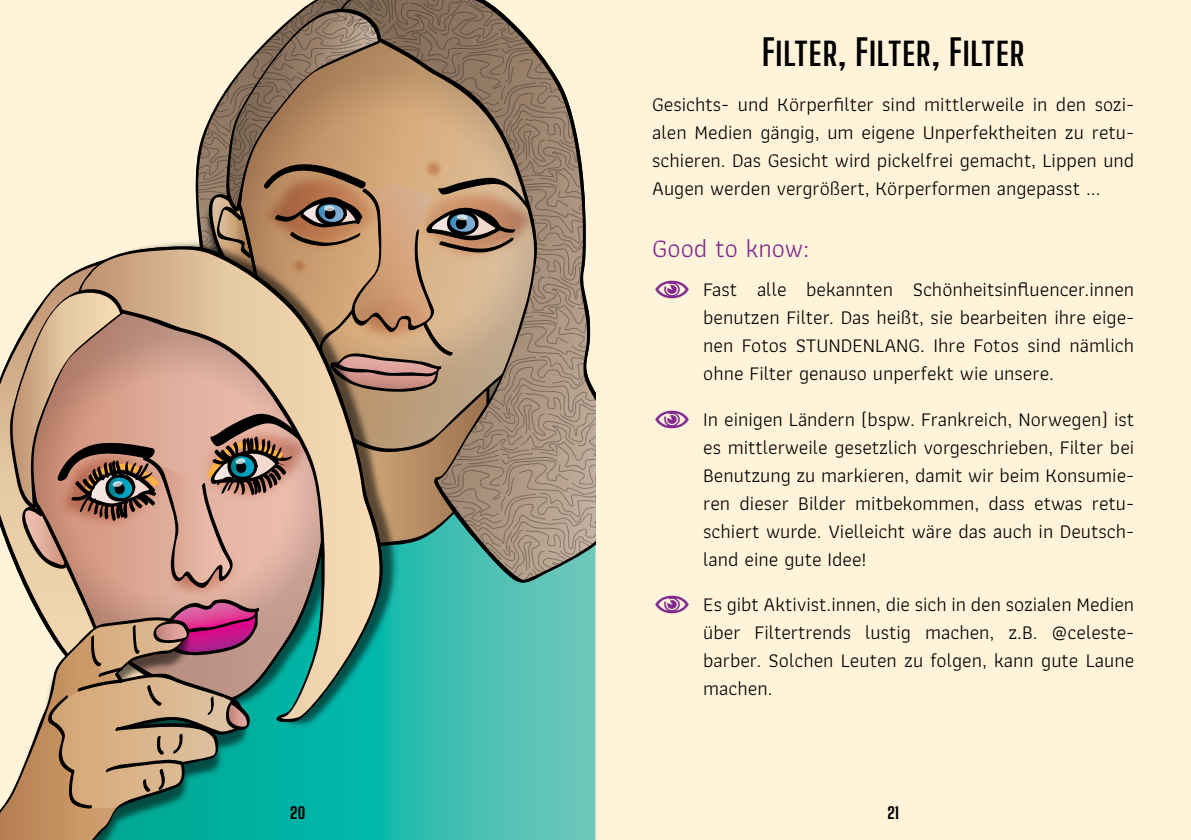
<style>
.page{position:relative;width:1191px;height:840px;background:#fff}
.page>*{position:absolute;margin:0;border:0;box-sizing:border-box;transform-origin:0 0}
.Head{font:700 36px "Big Shoulders Display";letter-spacing:.02em;color:#000}
.body{font:26px "Athiti";color:#812990}
.body-2{font:20px/28px "Athiti";color:#000;text-align:justify}
.t1{font:800 16px "Big Shoulders Display";color:#000}
</style>
<div class="page">
<div style="left:595px;top:0;width:596px;height:839px;background:#fff4d9"></div>
<svg style="left:260px;top:587px;width:335px;height:252px;background:#39bdb0"></svg>
<svg style="left:340px;top:0;width:255px;height:581px;background:#b0a18e"></svg>
<svg style="left:0;top:256px;width:71px;height:342px;background:#e3d0b1"></svg>
<svg style="left:71px;top:590px;width:312px;height:132px;background:#52a490"></svg>
<img style="left:107px;top:590px;width:194px;height:67px">
<svg style="left:8px;top:8px;width:525px;height:582px;background:#bda288"></svg>
<svg style="left:0;top:598px;width:260px;height:241px;background:#9e9982"></svg>
<p class="Head" style="left:762px;top:27px;width:264px">Filter, Filter, Filter</p>
<p class="body-2" style="left:652px;top:90px;width:483px">Gesichts- und Körperfilter sind mittlerweile in den sozi&shy;alen Medien gängig, um eigene Unperfektheiten zu retu&shy;schieren. Das Gesicht wird pickelfrei gemacht, Lippen und Augen werden vergrößert, Körperformen angepasst ...</p>
<p class="body" style="left:652px;top:229px;width:159px">Good to know:</p>
<p class="body-2" style="left:703px;top:276px;width:432px">Fast alle bekannten Schönheitsinfluencer.innen benutzen Filter. Das heißt, sie bearbeiten ihre eige&shy;nen Fotos STUNDENLANG. Ihre Fotos sind nämlich ohne Filter genauso unperfekt wie unsere.</p>
<p class="body-2" style="left:703px;top:405px;width:432px">In einigen Ländern (bspw. Frankreich, Norwegen) ist es mittlerweile gesetzlich vorgeschrieben, Filter bei Benutzung zu markieren, damit wir beim Konsumie&shy;ren dieser Bilder mitbekommen, dass etwas retu&shy;schiert wurde. Vielleicht wäre das auch in Deutsch&shy;land eine gute Idee!</p>
<p class="body-2" style="left:703px;top:590px;width:432px">Es gibt Aktivist.innen, die sich in den sozialen Medien über Filtertrends lustig machen, z.B. @celeste&shy;barber. Solchen Leuten zu folgen, kann gute Laune machen.</p>
<p class="t1" style="left:290px;top:801px;width:17px">20</p>
<p class="t1" style="left:887px;top:801px;width:13px">21</p>
</div>
